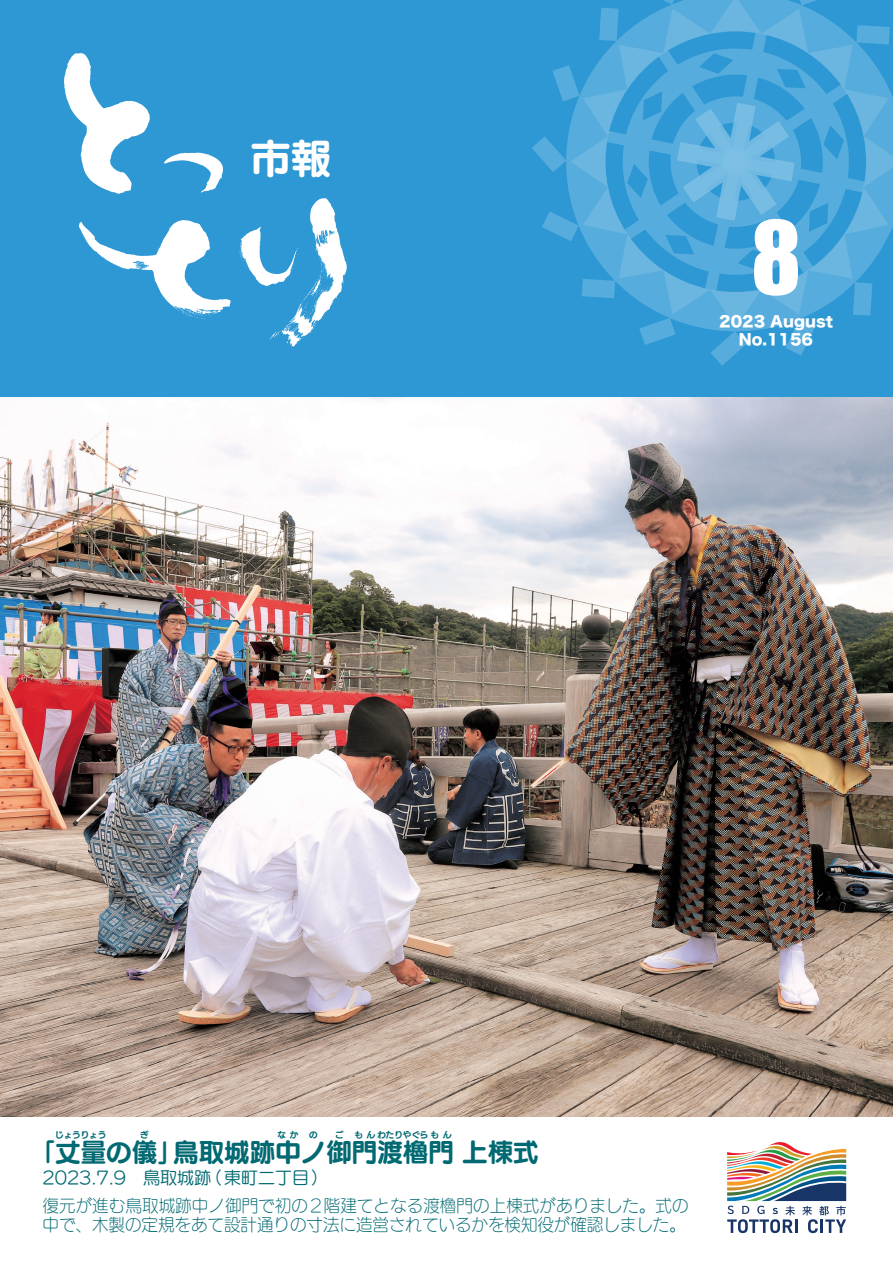
<style>
.page{position:relative;width:893px;height:1263px;background:#fff}
.page>*{position:absolute;margin:0;border:0;box-sizing:border-box;transform-origin:0 0}
.ノーマル{font:93.6px "Impact";color:#fff}
.t1{font:40.35px "UD Marugo Large Pro B";color:#fff}
.t2{font:25.5px "UD Marugo Large Pro B";color:#016972}
.t3{font:16.95px/19.2px "UD Marugo Large Pro L";letter-spacing:.005em;color:#016972}
.t4{font:16.95px "UD Marugo Large Pro M";color:#016972}
.ノーマル-2{font:14.85px "Hira Kaku Std N W8";color:#fff}
.t5{font:8.55px "UD Marugo Large Pro B";color:#016972}
</style>
<div class="page">
<img style="left:727px;top:1142px;width:119px;height:91px">
<div style="left:0;top:0;width:893px;height:398px;background:#2d98d4"></div>
<svg style="left:566px;top:0;width:327px;height:331px"></svg>
<svg style="left:677px;top:103px;width:118px;height:118px;background:#5fb0de"></svg>
<div style="left:723px;top:149px;width:26px;height:26px;background:#7cbee4;border-radius:50%"></div>
<svg style="left:856px;top:25px;width:34px;height:20px"></svg>
<svg style="left:853px;top:282px;width:19px;height:34px"></svg>
<svg style="left:711px;top:331px;width:35px;height:35px"></svg>
<svg style="left:582px;top:279px;width:33px;height:19px"></svg>
<svg style="left:532px;top:136px;width:34px;height:36px"></svg>
<svg style="left:599px;top:8px;width:20px;height:33px"></svg>
<svg style="left:796px;top:0;width:36px;height:5px"></svg>
<svg style="left:892px;top:82px;width:1px;height:30px"></svg>
<svg style="left:892px;top:222px;width:1px;height:36px"></svg>
<svg style="left:785px;top:319px;width:30px;height:36px"></svg>
<svg style="left:639px;top:318px;width:37px;height:27px"></svg>
<svg style="left:542px;top:211px;width:37px;height:30px"></svg>
<svg style="left:552px;top:65px;width:28px;height:36px"></svg>
<svg style="left:656px;top:0;width:30px;height:5px"></svg>
<svg style="left:164px;top:153px;width:59px;height:40px"></svg>
<svg style="left:64px;top:53px;width:86px;height:141px"></svg>
<svg style="left:79px;top:220px;width:152px;height:100px"></svg>
<svg style="left:239px;top:198px;width:108px;height:149px"></svg>
<img style="left:0;top:398px;width:893px;height:718px">
<p class="t1" style="left:250px;top:124px;width:82px">市報</p>
<p class="ノーマル" style="left:751px;top:185px;width:52px">8</p>
<p class="ノーマル-2" style="left:719px;top:313px;width:115px">2023 August</p>
<p class="ノーマル-2" style="left:739px;top:331px;width:76px">No.1156</p>
<p class="t5" style="left:55px;top:1127px;width:53px">じょうりょう</p>
<p class="t5" style="left:140px;top:1127px;width:10px">ぎ</p>
<p class="t5" style="left:277px;top:1127px;width:23px">なか</p>
<p class="t5" style="left:309px;top:1127px;width:10px">の</p>
<p class="t5" style="left:335px;top:1127px;width:10px">ご</p>
<p class="t5" style="left:354px;top:1127px;width:99px">もんわたりやぐらもん</p>
<p class="t4" style="left:43px;top:1163px;width:287px">2023.7.9　鳥取城跡（東町二丁目）</p>
<p class="t3" style="left:43px;top:1194px;width:648px">復元が進む鳥取城跡中ノ御門で初の 2階建てとなる渡櫓門の上棟式がありました。式の中で、木製の定規をあて設計通りの寸法に造営されているかを検知役が確認しました。</p>
<p class="t2" style="left:30px;top:1130px;width:510px">「丈量の儀」鳥取城跡中ノ御門渡櫓門上棟式</p>
</div>
